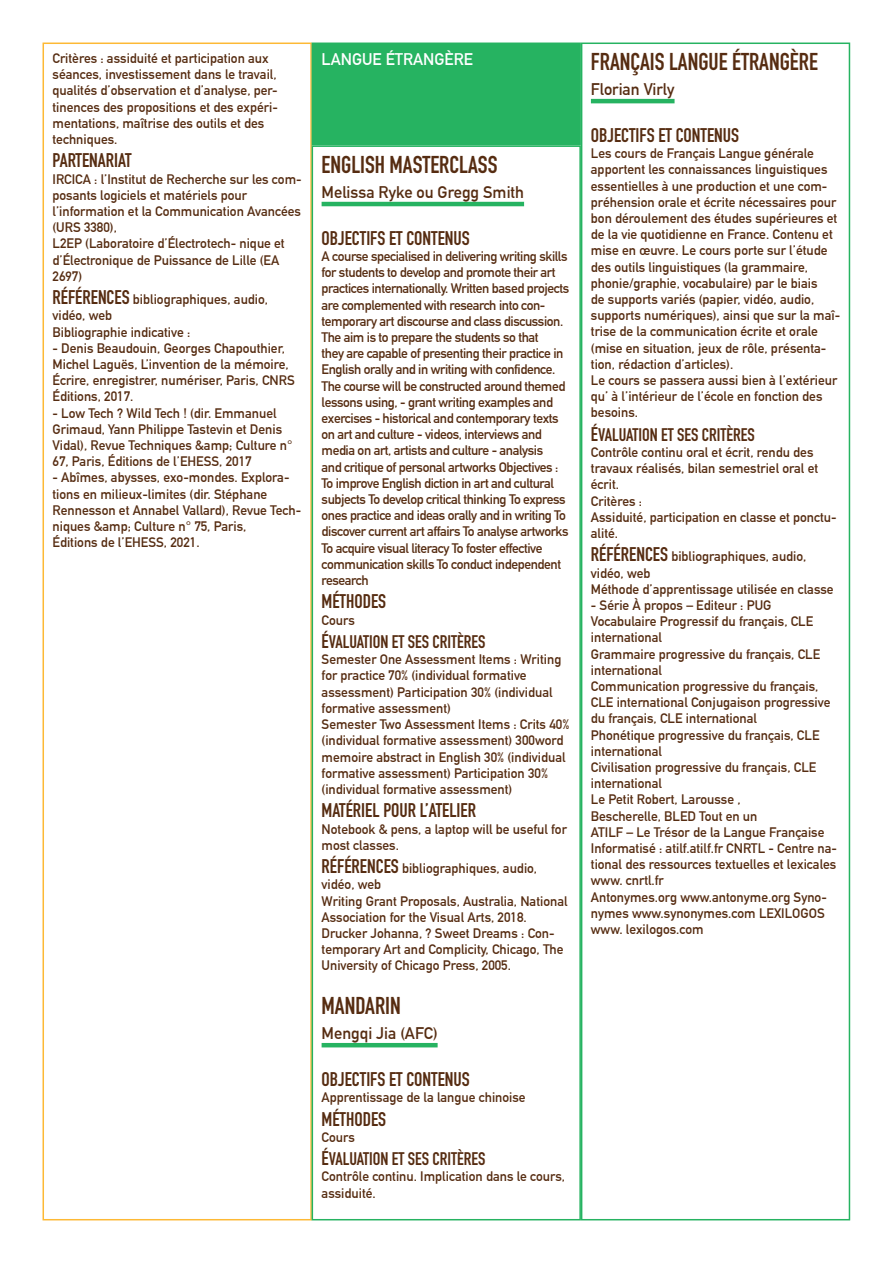
<style>
.page{position:relative;width:893px;height:1263px;background:#fff}
.page>*{position:absolute;margin:0;border:0;box-sizing:border-box;transform-origin:0 0}
.t1{font:700 24px "DIN Condensed";color:#562c11}
.Titres_détails{font:700 19.5px "DIN Condensed";color:#562c11}
.Titres_détails-2{font:700 18px "DIN Condensed";color:#562c11}
.t2{font:700 16.5px "DIN Alternate";color:#562c11}
.t3{font:700 16.5px "DIN Alternate";color:#fff}
.Titres_détails-3{font:700 13.5px/16.2px "DIN Alternate";color:#562c11}
.Titres_détails-4{font:700 13.5px/16.2px "DIN Alternate";letter-spacing:-.03em;color:#562c11}
.s1{font-family:"DIN Condensed";font-size:19.5px}
.s2{font-size:19.5px}
</style>
<div class="page">
<div style="left:43px;top:43px;width:269px;height:1177px;border:2px solid #fdb935"></div>
<hr style="left:322px;top:202px;width:202px;height:4px;background:#26b361">
<hr style="left:322px;top:1043px;width:116px;height:4px;background:#26b361">
<div style="left:312px;top:145px;width:269px;height:1075px;border:2px solid #26b361"></div>
<div style="left:312px;top:43px;width:268px;height:102px;background:#26b361"></div>
<hr style="left:591px;top:99px;width:84px;height:4px;background:#26b361">
<div style="left:581px;top:43px;width:269px;height:1177px;border:2px solid #26b361"></div>
<p class="Titres_détails-3" style="left:53px;top:49px;width:226px">Critères : assiduité et participation aux séances, investissement dans le travail,</p>
<p class="Titres_détails-3" style="left:53px;top:82px;width:227px">qualités d’observation et d’analyse, per&shy;tinences des propositions et des expéri&shy;mentations, maîtrise des outils et des techniques.</p>
<p class="Titres_détails" style="left:53px;top:147px;width:81px">PARTENARIAT</p>
<p class="Titres_détails-3" style="left:53px;top:170px;width:251px">IRCICA : l’Institut de Recherche sur les com&shy;posants logiciels et matériels pour</p>
<p class="Titres_détails-3" style="left:53px;top:202px;width:250px">l’information et la Communication Avancées (URS 3380),</p>
<p class="Titres_détails-3" style="left:53px;top:235px;width:234px">L2EP (Laboratoire d’Électrotech- nique et d’Électronique de Puissance de Lille (EA</p>
<p class="Titres_détails-3" style="left:53px;top:267px;width:31px">2697)</p>
<p class="Titres_détails-3" style="left:53px;top:290px;width:217px"><span class="s1">RÉFÉRENCES</span> bibliographiques, audio, vidéo, web</p>
<p class="Titres_détails-3" style="left:53px;top:323px;width:139px">Bibliographie indicative :</p>
<p class="Titres_détails-3" style="left:53px;top:339px;width:244px">- Denis Beaudouin, Georges Chapouthier, Michel Laguës, L’invention de la mémoire, Écrire, enregistrer, numériser, Paris, CNRS Éditions, 2017.</p>
<p class="Titres_détails-3" style="left:53px;top:404px;width:242px">- Low Tech ? Wild Tech ! (dir. Emmanuel Grimaud, Yann Philippe Tastevin et Denis Vidal), Revue Techniques &amp;amp; Culture n° 67, Paris, Éditions de l’EHESS, 2017</p>
<p class="Titres_détails-3" style="left:53px;top:469px;width:238px">- Abîmes, abysses, exo-mondes. Explora&shy;tions en milieux-limites (dir. Stéphane</p>
<p class="Titres_détails-3" style="left:53px;top:501px;width:250px">Rennesson et Annabel Vallard), Revue Tech&shy;niques &amp;amp; Culture n° 75, Paris,</p>
<p class="Titres_détails-3" style="left:53px;top:533px;width:149px">Éditions de l’EHESS, 2021.</p>
<p class="t3" style="left:322px;top:47px;width:153px">LANGUE ÉTRANGÈRE</p>
<p class="t1" style="left:591px;top:45px;width:228px">FRANÇAIS LANGUE ÉTRANGÈRE</p>
<p class="t2" style="left:591px;top:77px;width:85px">Florian Virly</p>
<p class="Titres_détails" style="left:591px;top:122px;width:150px">OBJECTIFS ET CONTENUS</p>
<p class="Titres_détails-3" style="left:591px;top:144px;width:251px">Les cours de Français Langue générale apportent les connaissances linguistiques essentielles à une production et une com&shy;préhension orale et écrite nécessaires pour bon déroulement des études supérieures et de la vie quotidienne en France. Contenu et mise en œuvre. Le cours porte sur l’étude des outils linguistiques (la grammaire, phonie/graphie, vocabulaire) par le biais<br>de supports variés (papier, vidéo, audio, supports numériques), ainsi que sur la maî&shy;trise de la communication écrite et orale (mise en situation, jeux de rôle, présenta&shy;tion, rédaction d’articles).</p>
<p class="Titres_détails-3" style="left:591px;top:371px;width:248px">Le cours se passera aussi bien à l’extérieur qu’ à l’intérieur de l’école en fonction des besoins.</p>
<p class="Titres_détails-2" style="left:591px;top:422px;width:165px"><span class="s2">É</span>VALUATION ET SES CRITÈRES</p>
<p class="Titres_détails-3" style="left:591px;top:443px;width:229px">Contrôle continu oral et écrit, rendu des travaux réalisés, bilan semestriel oral et écrit.</p>
<p class="Titres_détails-3" style="left:591px;top:492px;width:53px">Critères :</p>
<p class="Titres_détails-3" style="left:591px;top:508px;width:247px">Assiduité, participation en classe et ponctu&shy;alité.</p>
<p class="Titres_détails-3" style="left:591px;top:548px;width:217px"><span class="s1">RÉFÉRENCES</span> bibliographiques, audio, vidéo, web</p>
<p class="Titres_détails-3" style="left:591px;top:580px;width:244px">Méthode d’apprentissage utilisée en classe</p>
<p class="Titres_détails-3" style="left:591px;top:596px;width:182px">- Série À propos – Editeur : PUG</p>
<p class="Titres_détails-3" style="left:591px;top:612px;width:224px">Vocabulaire Progressif du français, CLE international</p>
<p class="Titres_détails-3" style="left:591px;top:645px;width:231px">Grammaire progressive du français, CLE international</p>
<p class="Titres_détails-3" style="left:591px;top:677px;width:241px">Communication progressive du français,<br>CLE international Conjugaison progressive du français, CLE international</p>
<p class="Titres_détails-3" style="left:591px;top:726px;width:230px">Phonétique progressive du français, CLE international</p>
<p class="Titres_détails-3" style="left:591px;top:758px;width:227px">Civilisation progressive du français, CLE international</p>
<p class="Titres_détails-3" style="left:591px;top:791px;width:151px">Le Petit Robert, Larousse ,</p>
<p class="Titres_détails-3" style="left:591px;top:807px;width:168px">Bescherelle, BLED Tout en un</p>
<p class="Titres_détails-3" style="left:591px;top:823px;width:248px">ATILF – Le Trésor de la Langue Française Informatisé : atilf.atilf.fr CNRTL - Centre na&shy;tional des ressources textuelles et lexicales www. cnrtl.fr</p>
<p class="Titres_détails-3" style="left:591px;top:888px;width:237px">Antonymes.org www.antonyme.org Syno&shy;nymes www.synonymes.com LEXILOGOS www. lexilogos.com</p>
<p class="t1" style="left:322px;top:148px;width:177px">ENGLISH MASTERCLASS</p>
<p class="t2" style="left:322px;top:180px;width:204px">Melissa Ryke ou Gregg Smith</p>
<p class="Titres_détails" style="left:322px;top:225px;width:150px">OBJECTIFS ET CONTENUS</p>
<p class="Titres_détails-4" style="left:322px;top:247px;width:249px">A course specialised in delivering writing skills for students to develop and promote their art practices internationally. Written based projects are complemented with research into con&shy;temporary art discourse and class discussion.<br>The aim is to prepare the students so that<br>they are capable of presenting their practice in English orally and in writing with confidence.<br>The course will be constructed around themed lessons using, - grant writing examples and exercises - historical and contemporary texts on art and culture - videos, interviews and media on art, artists and culture - analysis<br>and critique of personal artworks Objectives :<br>To improve English diction in art and cultural subjects To develop critical thinking To express ones practice and ideas orally and in writing To discover current art affairs To analyse artworks To acquire visual literacy To foster effective communication skills To conduct independent research</p>
<p class="Titres_détails" style="left:322px;top:588px;width:66px">MÉTHODES</p>
<p class="Titres_détails-3" style="left:322px;top:611px;width:35px">Cours</p>
<p class="Titres_détails-2" style="left:322px;top:630px;width:165px"><span class="s2">É</span>VALUATION ET SES CRITÈRES</p>
<p class="Titres_détails-3" style="left:322px;top:650px;width:241px">Semester One Assessment Items : Writing for practice 70% (individual formative assessment) Participation 30% (individual formative assessment)</p>
<p class="Titres_détails-3" style="left:322px;top:715px;width:249px">Semester Two Assessment Items : Crits 40% (individual formative assessment) 300word memoire abstract in English 30% (individual formative assessment) Participation 30% (individual formative assessment)</p>
<p class="Titres_détails" style="left:322px;top:797px;width:156px">MATÉRIEL POUR L’ATELIER</p>
<p class="Titres_détails-3" style="left:322px;top:820px;width:247px">Notebook &amp; pens, a laptop will be useful for most classes.</p>
<p class="Titres_détails-3" style="left:322px;top:859px;width:217px"><span class="s1">RÉFÉRENCES</span> bibliographiques, audio, vidéo, web</p>
<p class="Titres_détails-3" style="left:322px;top:892px;width:248px">Writing Grant Proposals, Australia, National<br>Association for the Visual Arts, 2018.</p>
<p class="Titres_détails-3" style="left:322px;top:924px;width:243px">Drucker Johanna, ? Sweet Dreams : Con&shy;temporary Art and Complicity, Chicago, The<br>University of Chicago Press, 2005.</p>
<p class="t1" style="left:322px;top:989px;width:81px">MANDARIN</p>
<p class="t2" style="left:322px;top:1021px;width:118px">Mengqi Jia (AFC)</p>
<p class="Titres_détails" style="left:322px;top:1066px;width:150px">OBJECTIFS ET CONTENUS</p>
<p class="Titres_détails-3" style="left:322px;top:1088px;width:206px">Apprentissage de la langue chinoise</p>
<p class="Titres_détails" style="left:322px;top:1106px;width:66px">MÉTHODES</p>
<p class="Titres_détails-3" style="left:322px;top:1128px;width:35px">Cours</p>
<p class="Titres_détails-2" style="left:322px;top:1147px;width:165px"><span class="s2">É</span>VALUATION ET SES CRITÈRES</p>
<p class="Titres_détails-3" style="left:322px;top:1168px;width:245px">Contrôle continu. Implication dans le cours, assiduité.</p>
</div>
